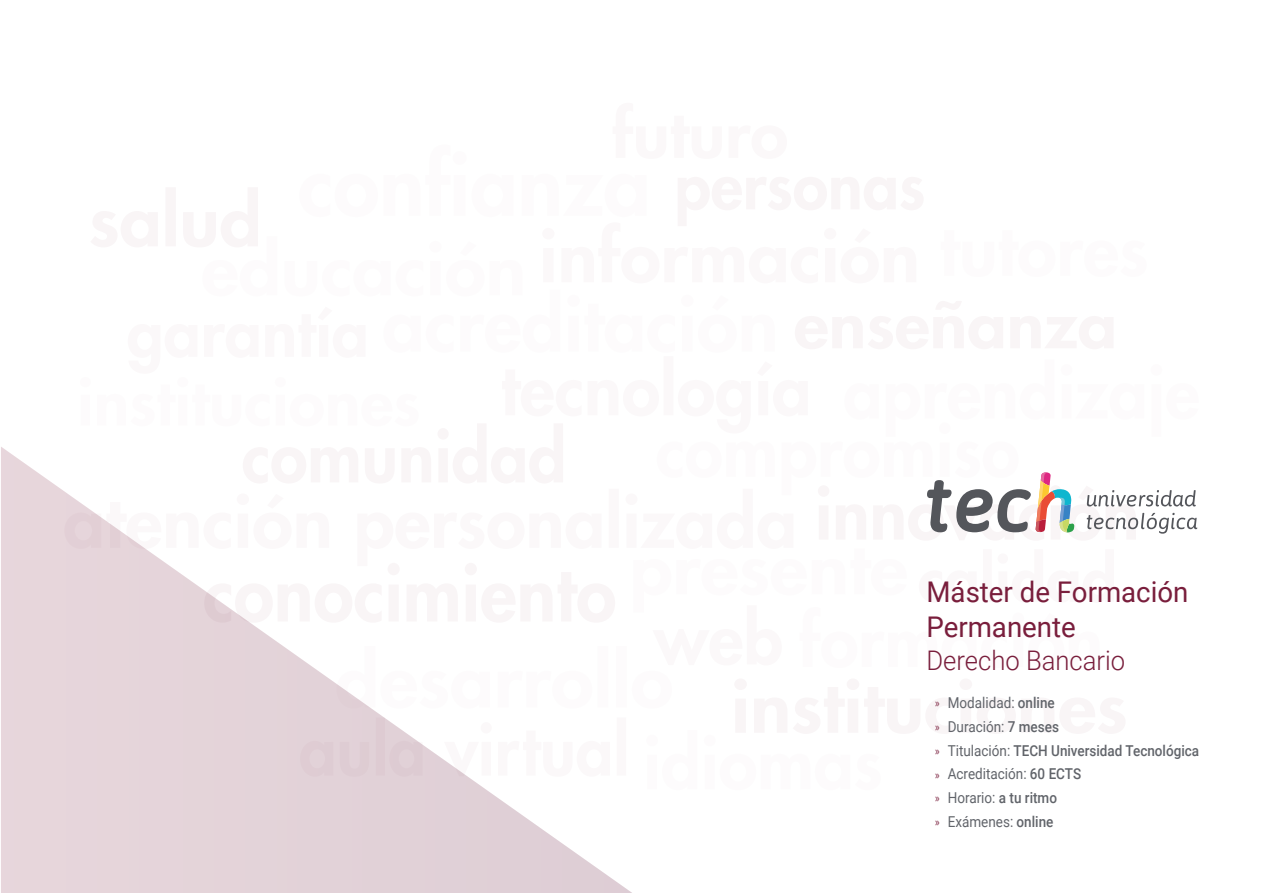
<style>
.page{position:relative;width:1263px;height:893px;background:#fff}
.page>*{position:absolute;margin:0;border:0;box-sizing:border-box;transform-origin:0 0}
.t1{font:28.5px/34.2px "Roboto";color:#791e3c}
.t2{font:300 27px "Roboto";color:#791e3c;scale:.95 1}
.t3{font:15px/23.7px "Roboto";color:#61646a;scale:.9 1}
.s1{font-family:"Myriad Pro";font-size:12px;color:#791e3c}
.s2{font-weight:500}
</style>
<div class="page">
<svg style="left:1px;top:447px;width:631px;height:446px;background:#e6d7dc"></svg>
<svg style="left:64px;top:447px;width:1134px;height:343px"></svg>
<h1 class="t1" style="left:926px;top:574px;width:263px">Máster de Formación<br>Permanente</h1>
<h2 class="t2" style="left:926px;top:641px;width:211px">Derecho Bancario</h2>
<p class="t3" style="left:935px;top:690px;width:295px"><span class="s1">»</span> Modalidad: <span class="s2">online<br></span><span class="s1">»</span> Duración: <span class="s2">7 meses<br></span><span class="s1">»</span> Titulación: <span class="s2">TECH Universidad Tecnológica </span><span class="s1">»</span> Acreditación: <span class="s2">60 ECTS<br></span><span class="s1">»</span> Horario: <span class="s2">a tu ritmo<br></span><span class="s1">»</span> Exámenes: <span class="s2">online</span></p>
</div>
